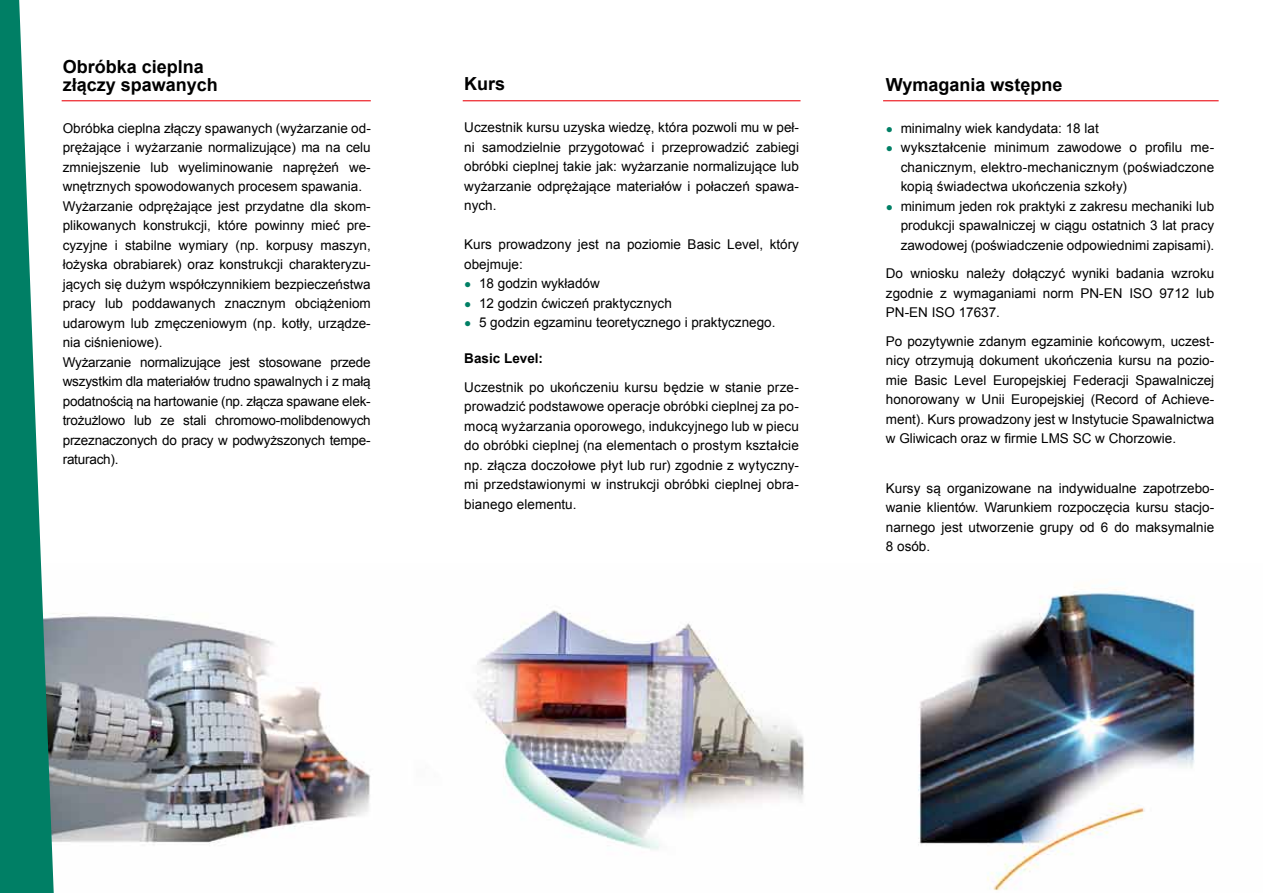
<style>
.page{position:relative;width:1263px;height:893px;background:#fff}
.page>*{position:absolute;margin:0;border:0;box-sizing:border-box;transform-origin:0 0}
.t1{font:700 18px/18px "Arial";color:#000}
.t2{font:13.5px/19.5px "Arial";color:#000;text-align:justify}
.t3{font:700 13.5px "Arial";color:#000}
.s1{font-size:12px;color:#007f65}
</style>
<div class="page">
<img style="left:54px;top:589px;width:1142px;height:302px">
<hr style="left:62px;top:100px;width:309px;height:1px;background:#ed1d24">
<hr style="left:463px;top:100px;width:337px;height:1px;background:#ed1d24">
<hr style="left:883px;top:100px;width:335px;height:1px;background:#ed1d24">
<svg style="left:0;top:0;width:54px;height:893px;fill:#007f65"></svg>
<h1 class="t1" style="left:63px;top:58px;width:157px">Obróbka cieplna złączy spawanych</h1>
<p class="t2" style="left:63px;top:118px;width:310px;text-align:left">Obróbka cieplna złączy spawanych (wyżarzanie od&shy;prężające i wyżarzanie normalizujące) ma na celu zmniejszenie lub wyeliminowanie naprężeń we&shy;wnętrznych spowodowanych procesem spawania.<br>Wyżarzanie odprężające jest przydatne dla skom&shy;plikowanych konstrukcji, które powinny mieć pre&shy;cyzyjne i stabilne wymiary (np. korpusy maszyn, łożyska obrabiarek) oraz konstrukcji charakteryzu&shy;jących się dużym współczynnikiem bezpieczeństwa pracy lub poddawanych znacznym obciążeniom udarowym lub zmęczeniowym (np. kotły, urządze&shy;nia ciśnieniowe).<br>Wyżarzanie normalizujące jest stosowane przede wszystkim dla materiałów trudno spawalnych i z małą podatnością na hartowanie (np. złącza spawane elek&shy;trożużlowo lub ze stali chromowo-molibdenowych przeznaczonych do pracy w podwyższonych tempe&shy;raturach).</p>
<h1 class="t1" style="left:464px;top:76px;width:43px">Kurs</h1>
<p class="t2" style="left:464px;top:118px;width:336px">Uczestnik kursu uzyska wiedzę, która pozwoli mu w peł&shy;ni samodzielnie przygotować i przeprowadzić zabiegi obróbki cieplnej takie jak: wyżarzanie normalizujące lub wyżarzanie odprężające materiałów i połaczeń spawa&shy;nych.</p>
<p class="t2" style="left:464px;top:235px;width:336px">Kurs prowadzony jest na poziomie Basic Level, który obejmuje:</p>
<p class="t2" style="left:464px;top:274px;width:137px"><span class="s1">●</span> 18 godzin wykładów</p>
<p class="t2" style="left:464px;top:294px;width:209px"><span class="s1">●</span> 12 godzin ćwiczeń praktycznych</p>
<p class="t2" style="left:464px;top:313px;width:313px"><span class="s1">●</span> 5 godzin egzaminu teoretycznego i praktycznego.</p>
<p class="t3" style="left:464px;top:350px;width:80px">Basic Level:</p>
<p class="t2" style="left:464px;top:378px;width:336px">Uczestnik po ukończeniu kursu będzie w stanie prze&shy;prowadzić podstawowe operacje obróbki cieplnej za po&shy;mocą wyżarzania oporowego, indukcyjnego lub w piecu do obróbki cieplnej (na elementach o prostym kształcie np. złącza doczołowe płyt lub rur) zgodnie z wytyczny&shy;mi przedstawionymi w instrukcji obróbki cieplnej obra&shy;bianego elementu.</p>
<h1 class="t1" style="left:886px;top:76px;width:178px">Wymagania wstępne</h1>
<p class="t2" style="left:886px;top:119px;width:214px"><span class="s1">●</span> minimalny wiek kandydata: 18 lat</p>
<p class="t2" style="left:901px;top:138px;width:315px;text-indent:-15px"><span class="s1">●</span> wykształcenie minimum zawodowe o profilu me&shy;chanicznym, elektro-mechanicznym (poświadczone kopią świadectwa ukończenia szkoły)</p>
<p class="t2" style="left:901px;top:197px;width:315px;text-indent:-15px"><span class="s1">●</span> minimum jeden rok praktyki z zakresu mechaniki lub produkcji spawalniczej w ciągu ostatnich 3 lat pracy zawodowej (poświadczenie odpowiednimi zapisami).</p>
<p class="t2" style="left:886px;top:264px;width:330px">Do wniosku należy dołączyć wyniki badania wzroku zgodnie z wymaganiami norm PN-EN ISO 9712 lub PN-EN ISO 17637.</p>
<p class="t2" style="left:886px;top:332px;width:330px">Po pozytywnie zdanym egzaminie końcowym, uczest&shy;nicy otrzymują dokument ukończenia kursu na pozio&shy;mie Basic Level Europejskiej Federacji Spawalniczej honorowany w Unii Europejskiej (Record of Achieve&shy;ment). Kurs prowadzony jest w Instytucie Spawalnictwa w Gliwicach oraz w firmie LMS SC w Chorzowie.</p>
<p class="t2" style="left:886px;top:479px;width:330px">Kursy są organizowane na indywidualne zapotrzebo&shy;wanie klientów. Warunkiem rozpoczęcia kursu stacjo&shy;narnego jest utworzenie grupy od 6 do maksymalnie 8 osób.</p>
</div>
